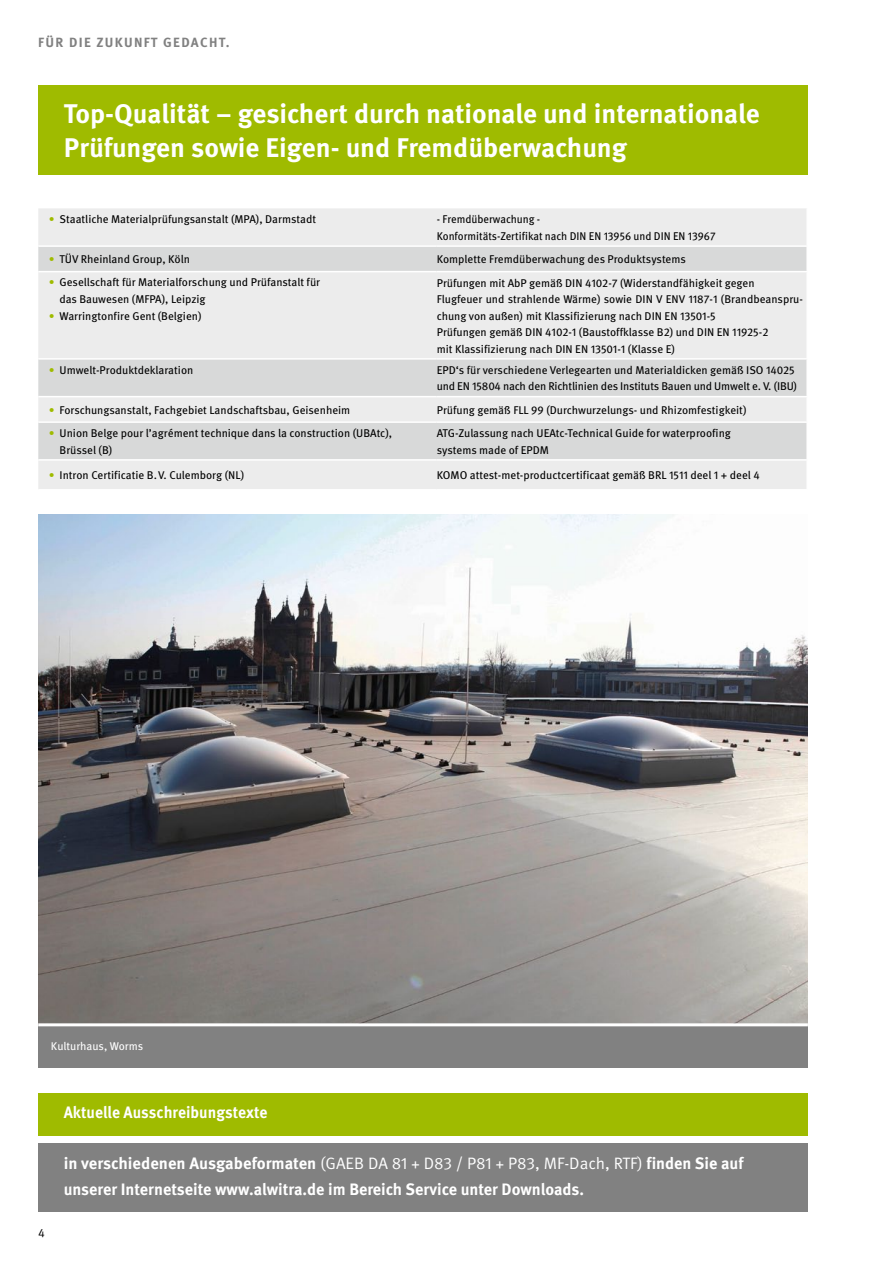
<style>
.page{position:relative;width:893px;height:1263px;background:#fff}
.page>*{position:absolute;margin:0;border:0;box-sizing:border-box;transform-origin:0 0}
.t1{font:700 27px/34px "Meta Pro";color:#fff}
.t2{font:700 16.5px/25.5px "Meta Pro";color:#fff}
.t3{font:700 16.5px "Meta Pro";color:#fff;scale:.94 1}
.t4{font:700 13.35px "Meta Pro";letter-spacing:.1em;color:#818181}
.t5{font:12px "Meta Pro";color:#000}
.t6{font:11.25px/16.5px "Meta Pro";color:#000}
.t7{font:11.25px/16.5px "Meta Pro";color:#000;scale:.96 1}
.t8{font:11.25px "Meta Pro";color:#fff}
.s1{color:#9fbb00}
.s2{font-weight:400}
</style>
<div class="page">
<img style="left:38px;top:514px;width:770px;height:509px">
<div style="left:38px;top:1025px;width:770px;height:42px;background:#818181"></div>
<hr style="left:38px;top:1023px;width:770px;height:3px;background:#fff">
<div style="left:38px;top:1144px;width:770px;height:68px;background:#818181"></div>
<div style="left:38px;top:85px;width:770px;height:89px;background:#9fbb00"></div>
<div style="left:38px;top:208px;width:768px;height:281px;background:#ececec"></div>
<svg style="left:38px;top:247px;width:768px;height:212px;background:#e2e3e3"></svg>
<hr style="left:38px;top:245px;width:399px;height:2px;background:#fff">
<hr style="left:437px;top:245px;width:371px;height:2px;background:#fff">
<hr style="left:38px;top:271px;width:399px;height:1px;background:#fff">
<hr style="left:437px;top:271px;width:371px;height:1px;background:#fff">
<hr style="left:38px;top:358px;width:399px;height:2px;background:#fff">
<hr style="left:437px;top:358px;width:371px;height:2px;background:#fff">
<hr style="left:38px;top:396px;width:399px;height:1px;background:#fff">
<hr style="left:437px;top:396px;width:371px;height:1px;background:#fff">
<hr style="left:38px;top:421px;width:399px;height:2px;background:#fff">
<hr style="left:437px;top:421px;width:371px;height:2px;background:#fff">
<hr style="left:38px;top:459px;width:399px;height:2px;background:#fff">
<hr style="left:437px;top:459px;width:371px;height:2px;background:#fff">
<div style="left:38px;top:1093px;width:770px;height:42px;background:#9fbb00"></div>
<p class="t4" style="left:38px;top:34px;width:193px">FÜR DIE ZUKUNFT GEDACHT.</p>
<h1 class="t1" style="left:64px;top:98px;width:697px">Top-Qualität – gesichert durch nationale und internationale<br>Prüfungen sowie Eigen- und Fremdüberwachung</h1>
<p class="t6" style="left:49px;top:211px;width:269px"><span class="s1">•</span> Staatliche Materialprüfungsanstalt (MPA), Darmstadt</p>
<p class="t7" style="left:437px;top:211px;width:292px">- Fremdüberwachung -<br>Konformitäts-Zertifikat nach DIN EN 13956 und DIN EN 13967</p>
<p class="t6" style="left:49px;top:251px;width:143px"><span class="s1">•</span> TÜV Rheinland Group, Köln</p>
<p class="t6" style="left:437px;top:251px;width:251px">Komplette Fremdüberwachung des Produktsystems</p>
<p class="t6" style="left:60px;top:275px;width:262px;text-indent:-11px"><span class="s1">•</span> Gesellschaft für Materialforschung und Prüfanstalt für das Bauwesen (MFPA), Leipzig</p>
<p class="t6" style="left:49px;top:308px;width:154px"><span class="s1">•</span> Warringtonfire Gent (Belgien)</p>
<p class="t6" style="left:437px;top:275px;width:368px">Prüfungen mit AbP gemäß DIN 4102-7 (Widerstandfähigkeit gegen Flugfeuer und strahlende Wärme) sowie DIN V ENV 1187-1 (Brandbeanspru&shy;chung von außen) mit Klassifizierung nach DIN EN 13501-5<br>Prüfungen gemäß DIN 4102-1 (Baustoffklasse B2) und DIN EN 11925-2<br>mit Klassifizierung nach DIN EN 13501-1 (Klasse E)</p>
<p class="t6" style="left:49px;top:362px;width:146px"><span class="s1">•</span> Umwelt-Produktdeklaration</p>
<p class="t6" style="left:437px;top:362px;width:362px">EPD‘s für verschiedene Verlegearten und Materialdicken gemäß ISO 14025 und EN 15804 nach den Richtlinien des Instituts Bauen und Umwelt e. V. (IBU)</p>
<p class="t6" style="left:49px;top:402px;width:303px"><span class="s1">•</span> Forschungsanstalt, Fachgebiet Landschaftsbau, Geisenheim</p>
<p class="t6" style="left:437px;top:402px;width:311px">Prüfung gemäß FLL 99 (Durchwurzelungs- und Rhizomfestigkeit)</p>
<p class="t6" style="left:60px;top:425px;width:334px;text-indent:-11px"><span class="s1">•</span> Union Belge pour l’agrément technique dans la construction (UBAtc),<br>Brüssel (B)</p>
<p class="t6" style="left:437px;top:425px;width:296px">ATG-Zulassung nach UEAtc-Technical Guide for waterproofing systems made of EPDM</p>
<p class="t6" style="left:49px;top:467px;width:197px"><span class="s1">•</span> Intron Certificatie B.V. Culemborg (NL)</p>
<p class="t6" style="left:437px;top:467px;width:325px">KOMO attest-met-productcertificaat gemäß BRL 1511 deel 1 + deel 4</p>
<p class="t8" style="left:51px;top:1039px;width:94px">Kulturhaus, Worms</p>
<h2 class="t3" style="left:64px;top:1102px;width:218px">Aktuelle Ausschreibungstexte</h2>
<p class="t5" style="left:38px;top:1225px;width:8px">4</p>
<h2 class="t2" style="left:64px;top:1151px;width:681px">in verschiedenen Ausgabeformaten <span class="s2">(GAEB DA 81 + D83 / P81 + P83, MF-Dach, RTF)</span> finden Sie auf unserer Internetseite www.alwitra.de im Bereich Service unter Downloads.</h2>
</div>
